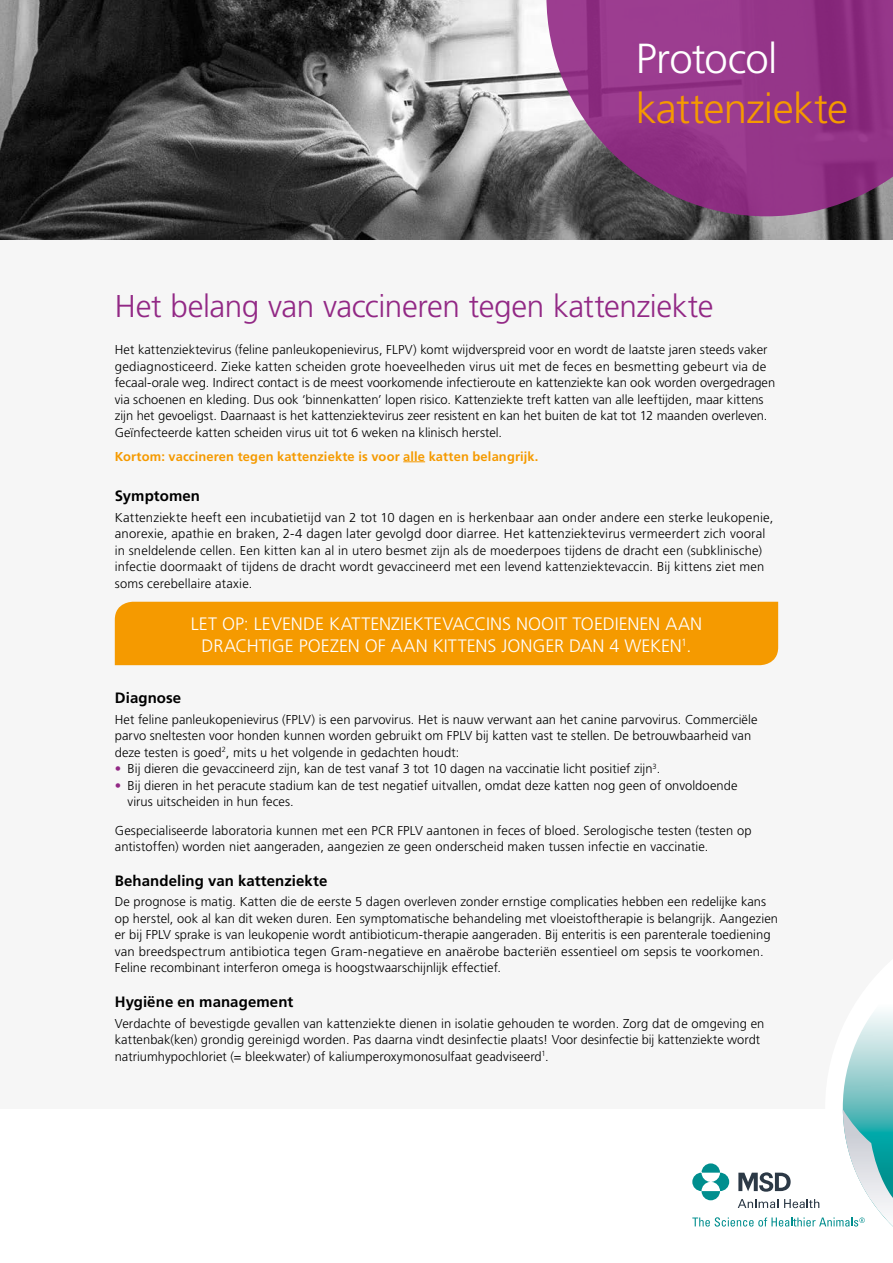
<style>
.page{position:relative;width:893px;height:1263px;background:#fff}
.page>*{position:absolute;margin:0;border:0;box-sizing:border-box;transform-origin:0 0}
.t1{font:300 42px "Frutiger LT Std";letter-spacing:-.02em;color:#f59a00}
.t2{font:300 42px "Frutiger LT Std";letter-spacing:-.02em;color:#fff}
.t3{font:300 31.5px "Frutiger LT Std";letter-spacing:-.015em;color:#922885}
.t4{font:300 18px/21.6px "Frutiger LT Std";color:#fff;text-align:center}
.t5{font:700 15px "Frutiger LT Std";letter-spacing:.005em;color:#000}
.t6{font:300 12.9px/16.5px "Frutiger LT Std";letter-spacing:.005em;color:#000}
.t7{font:700 12.9px "Frutiger LT Std";letter-spacing:.01em;color:#f59a00}
.s1{color:#922885}
</style>
<div class="page">
<div style="left:0;top:0;width:893px;height:1109px;background:#f6f6f6"></div>
<img style="left:0;top:0;width:893px;height:239px">
<svg style="left:692px;top:1018px;width:201px;height:209px"></svg>
<svg style="left:546px;top:0;width:347px;height:216px;fill:#953689"></svg>
<div style="left:115px;top:602px;width:663px;height:63px;background:#f59a00"></div>
<svg style="left:403px;top:461px;width:22px;height:1px"></svg>
<h1 class="t2" style="left:636px;top:34px;width:143px">Protocol</h1>
<h1 class="t1" style="left:636px;top:85px;width:214px">kattenziekte</h1>
<h2 class="t3" style="left:115px;top:288px;width:600px">Het belang van vaccineren tegen kattenziekte</h2>
<p class="t6" style="left:115px;top:342px;width:662px">Het kattenziektevirus (feline panleukopenievirus, FLPV) komt wijdverspreid voor en wordt de laatste jaren steeds vaker gediagnosticeerd. Zieke katten scheiden grote hoeveelheden virus uit met de feces en besmetting gebeurt via de fecaal-orale weg. Indirect contact is de meest voorkomende infectieroute en kattenziekte kan ook worden overgedragen via schoenen en kleding. Dus ook ‘binnenkatten’ lopen risico. Kattenziekte treft katten van alle leeftijden, maar kittens zijn het gevoeligst. Daarnaast is het kattenziektevirus zeer resistent en kan het buiten de kat tot 12 maanden overleven.<br>Geïnfecteerde katten scheiden virus uit tot 6 weken na klinisch herstel.</p>
<p class="t7" style="left:115px;top:448px;width:425px">Kortom: vaccineren tegen kattenziekte is voor alle katten belangrijk.</p>
<p class="t5" style="left:115px;top:487px;width:87px">Symptomen</p>
<p class="t6" style="left:115px;top:509px;width:660px">Kattenziekte heeft een incubatietijd van 2 tot 10 dagen en is herkenbaar aan onder andere een sterke leukopenie, anorexie, apathie en braken, 2-4 dagen later gevolgd door diarree. Het kattenziektevirus vermeerdert zich vooral in sneldelende cellen. Een kitten kan al in utero besmet zijn als de moederpoes tijdens de dracht een (subklinische) infectie doormaakt of tijdens de dracht wordt gevaccineerd met een levend kattenziektevaccin. Bij kittens ziet men soms cerebellaire ataxie.</p>
<h3 class="t4" style="left:191px;top:613px;width:513px">LET OP: LEVENDE KATTENZIEKTEVACCINS NOOIT TOEDIENEN AAN<br>DRACHTIGE POEZEN OF AAN KITTENS JONGER DAN 4 WEKEN<sup>1</sup>.</h3>
<p class="t5" style="left:115px;top:689px;width:68px">Diagnose</p>
<p class="t6" style="left:115px;top:711px;width:644px">Het feline panleukopenievirus (FPLV) is een parvovirus. Het is nauw verwant aan het canine parvovirus. Commerciële parvo sneltesten voor honden kunnen worden gebruikt om FPLV bij katten vast te stellen. De betrouwbaarheid van deze testen is goed<sup>2</sup>, mits u het volgende in gedachten houdt:</p>
<p class="t6" style="left:115px;top:761px;width:547px"><span class="s1">•</span> Bij dieren die gevaccineerd zijn, kan de test vanaf 3 tot 10 dagen na vaccinatie licht positief zijn<sup>3</sup>.</p>
<p class="t6" style="left:128px;top:777px;width:611px;text-indent:-13px"><span class="s1">•</span> Bij dieren in het peracute stadium kan de test negatief uitvallen, omdat deze katten nog geen of onvoldoende virus uitscheiden in hun feces.</p>
<p class="t6" style="left:115px;top:822px;width:638px">Gespecialiseerde laboratoria kunnen met een PCR FPLV aantonen in feces of bloed. Serologische testen (testen op antistoffen) worden niet aangeraden, aangezien ze geen onderscheid maken tussen infectie en vaccinatie.</p>
<p class="t5" style="left:115px;top:871px;width:214px">Behandeling van kattenziekte</p>
<p class="t6" style="left:115px;top:894px;width:665px">De prognose is matig. Katten die de eerste 5 dagen overleven zonder ernstige complicaties hebben een redelijke kans op herstel, ook al kan dit weken duren. Een symptomatische behandeling met vloeistoftherapie is belangrijk. Aangezien er bij FPLV sprake is van leukopenie wordt antibioticum-therapie aangeraden. Bij enteritis is een parenterale toediening van breedspectrum antibiotica tegen Gram-negatieve en anaërobe bacteriën essentieel om sepsis te voorkomen.<br>Feline recombinant interferon omega is hoogstwaarschijnlijk effectief.</p>
<p class="t5" style="left:115px;top:993px;width:180px">Hygiëne en management</p>
<p class="t6" style="left:115px;top:1015px;width:651px">Verdachte of bevestigde gevallen van kattenziekte dienen in isolatie gehouden te worden. Zorg dat de omgeving en kattenbak(ken) grondig gereinigd worden. Pas daarna vindt desinfectie plaats! Voor desinfectie bij kattenziekte wordt natriumhypochloriet (= bleekwater) of kaliumperoxymonosulfaat geadviseerd<sup>1</sup>.</p>
</div>
